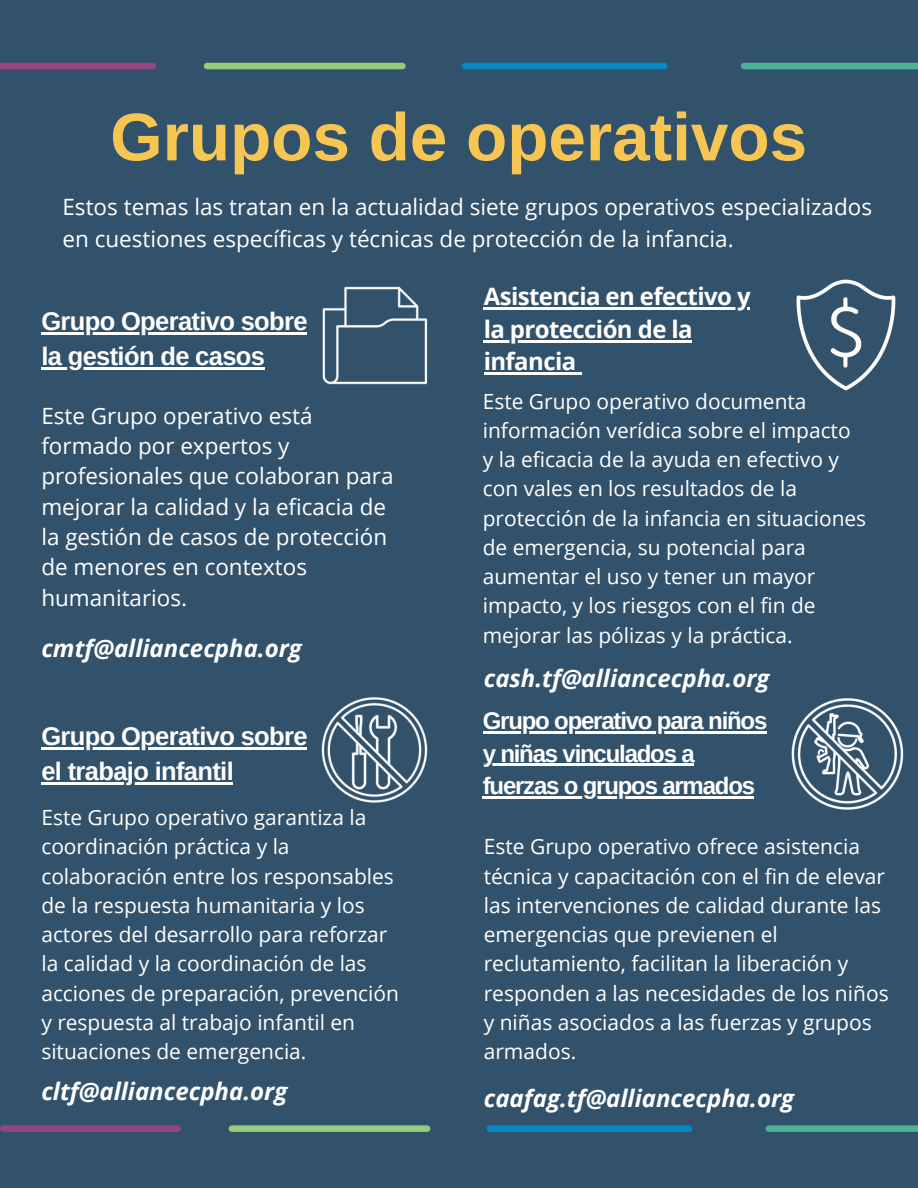
<style>
.page{position:relative;width:918px;height:1188px;background:#32516b}
.page>*{position:absolute;margin:0;border:0;box-sizing:border-box;transform-origin:0 0}
.t1{font:700 67.5px "Arimo";color:#f7c652}
.t2{font:700 25.5px/34.8px "Arimo";letter-spacing:-.025em;color:#fff}
.t3{font:italic 700 24px "Open Sans";color:#fff}
.t4{font:700 24px/32.7px "Arimo";letter-spacing:-.05em;color:#fff}
.t5{font:700 24px/32.7px "Open Sans";letter-spacing:-.025em;color:#fff}
.t6{font:22.5px/30.3px "Open Sans";color:#fff}
.t7{font:21px/29.2px "Open Sans";color:#fff}
</style>
<div class="page">
<div style="left:3px;top:1125px;width:175px;height:7px;background:#97467d"></div>
<div style="left:232px;top:1125px;width:195px;height:7px;background:#95cc7a"></div>
<div style="left:490px;top:1125px;width:199px;height:7px;background:#0489c5"></div>
<div style="left:769px;top:1125px;width:149px;height:7px;background:#4eb094"></div>
<div style="left:0;top:63px;width:153px;height:6px;background:#97467d"></div>
<div style="left:207px;top:63px;width:195px;height:6px;background:#95cc7a"></div>
<div style="left:465px;top:63px;width:199px;height:6px;background:#0489c5"></div>
<div style="left:744px;top:63px;width:174px;height:6px;background:#4eb094"></div>
<img style="left:791px;top:698px;width:113px;height:112px">
<img style="left:321px;top:697px;width:107px;height:106px">
<img style="left:322px;top:286px;width:106px;height:99px">
<img style="left:796px;top:279px;width:100px;height:112px">
<hr style="left:484px;top:307px;width:266px;height:3px;background:#fff">
<hr style="left:484px;top:340px;width:208px;height:2px;background:#fff">
<hr style="left:484px;top:373px;width:92px;height:2px;background:#fff">
<hr style="left:41px;top:332px;width:266px;height:2px;background:#fff">
<hr style="left:41px;top:367px;width:223px;height:2px;background:#fff">
<hr style="left:41px;top:747px;width:266px;height:3px;background:#fff">
<hr style="left:41px;top:782px;width:192px;height:3px;background:#fff">
<hr style="left:483px;top:731px;width:283px;height:2px;background:#fff">
<hr style="left:483px;top:764px;width:210px;height:2px;background:#fff">
<hr style="left:483px;top:796px;width:271px;height:3px;background:#fff">
<p class="t1" style="left:110px;top:99px;width:698px">Grupos de operativos</p>
<p class="t6" style="left:62px;top:191px;width:811px;line-height:31.5px">Estos temas las tratan en la actualidad siete grupos operativos especializados en cuestiones específicas y técnicas de protección de la infancia.</p>
<p class="t5" style="left:484px;top:279px;width:268px">Asistencia en efectivo y la protección de la infancia</p>
<p class="t7" style="left:483px;top:386px;width:385px">Este Grupo operativo documenta información verídica sobre el impacto y la eficacia de la ayuda en efectivo y con vales en los resultados de la protección de la infancia en situaciones de emergencia, su potencial para aumentar el uso y tener un mayor impacto, y los riesgos con el fin de mejorar las pólizas y la práctica.</p>
<p class="t3" style="left:484px;top:662px;width:287px">cash.tf@alliancecpha.org</p>
<p class="t2" style="left:41px;top:304px;width:268px">Grupo Operativo sobre la gestión de casos</p>
<p class="t6" style="left:41px;top:400px;width:354px">Este Grupo operativo está formado por expertos y profesionales que colaboran para mejorar la calidad y la eficacia de la gestión de casos de protección de menores en contextos humanitarios.</p>
<p class="t3" style="left:41px;top:631px;width:262px">cmtf@alliancecpha.org</p>
<p class="t2" style="left:41px;top:719px;width:268px">Grupo Operativo sobre el trabajo infantil</p>
<p class="t7" style="left:41px;top:802px;width:359px">Este Grupo operativo garantiza la coordinación práctica y la colaboración entre los responsables de la respuesta humanitaria y los actores del desarrollo para reforzar la calidad y la coordinación de las acciones de preparación, prevención y respuesta al trabajo infantil en situaciones de emergencia.</p>
<p class="t3" style="left:41px;top:1074px;width:247px">cltf@alliancecpha.org</p>
<p class="t4" style="left:483px;top:704px;width:286px">Grupo operativo para niños y niñas vinculados a fuerzas o grupos armados</p>
<p class="t7" style="left:484px;top:832px;width:406px">Este Grupo operativo ofrece asistencia técnica y capacitación con el fin de elevar las intervenciones de calidad durante las emergencias que previenen el reclutamiento, facilitan la liberación y responden a las necesidades de los niños y niñas asociados a las fuerzas y grupos armados.</p>
<p class="t3" style="left:484px;top:1081px;width:312px">caafag.tf@alliancecpha.org</p>
</div>
